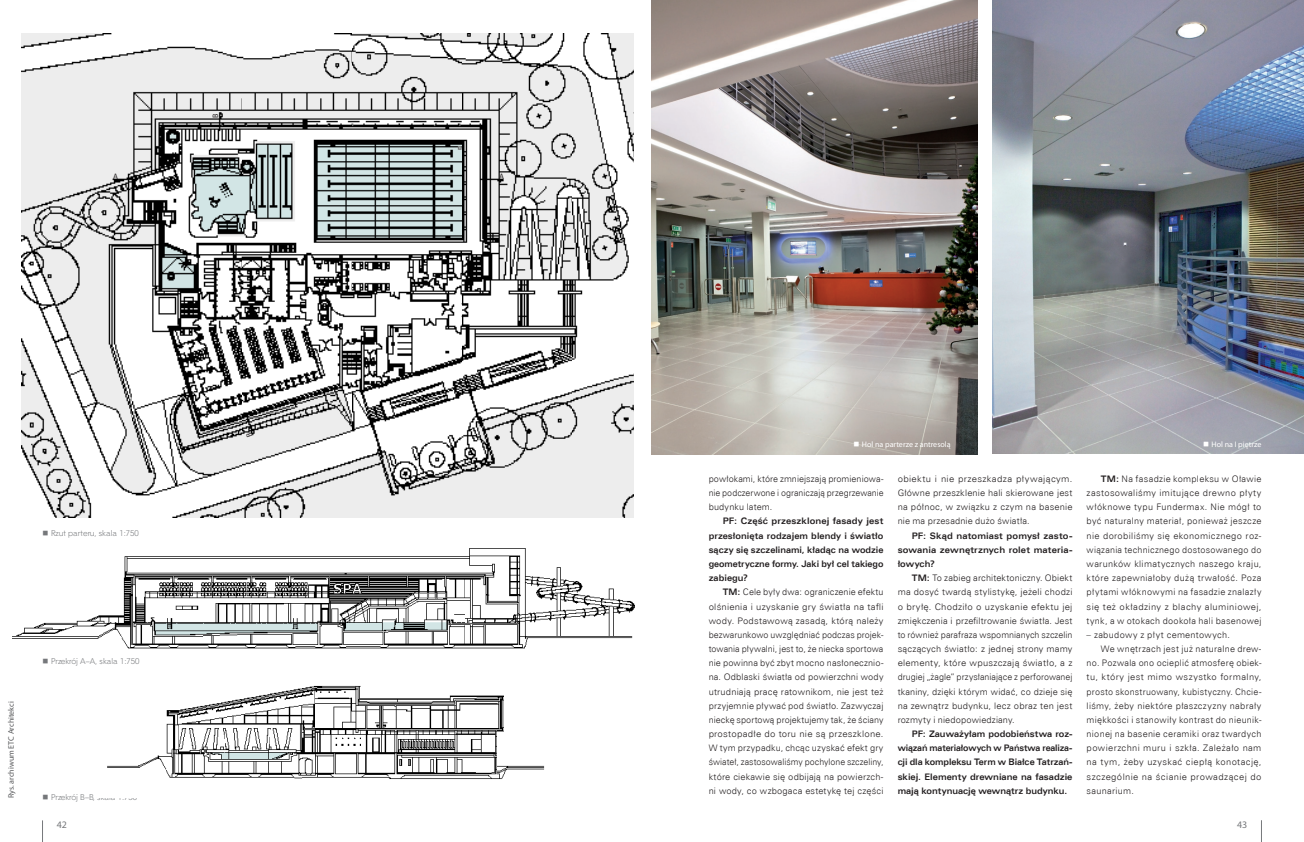
<style>
.page{position:relative;width:1304px;height:842px;background:#fff}
.page>*{position:absolute;margin:0;border:0;box-sizing:border-box;transform-origin:0 0}
.t1{font:10px "Myriad Pro";color:#76787b}
.TEKST_GLOWNY{font:9px/14.2px "Zurich Lt EU";letter-spacing:.025em;color:#231f20;text-align:justify}
.TEKST_GLOWNY-2{font:700 9px/14.2px "Zurich Ex EU";letter-spacing:.005em;color:#231f20;text-align:justify;scale:.87 1}
.TEKST_GLOWNY-3{font:700 9px/14.2px "Zurich Ex EU";letter-spacing:.005em;color:#231f20;text-align:justify;scale:.85 1}
.TEKST_GLOWNY-4{font:9px/14.2px "Zurich Lt EU";letter-spacing:.025em;color:#231f20;text-align:justify;scale:1.04 1}
.FOTO_opis_na_foto{font:8px "Straight TTEFN";color:#76787b}
.FOTO_opis_na_foto-2{font:8px "Myriad Pro";color:#fff}
.FOTOGRAFIE_autor{font:8px "Myriad Pro";color:#57585a}
.t2{font:8px "Myriad Pro";color:#231f20}
.s1{font-family:"Zurich Ex EU";font-weight:700}
</style>
<div class="page">
<svg style="left:42px;top:820px;width:1px;height:22px"></svg>
<svg style="left:1261px;top:820px;width:1px;height:22px"></svg>
<img style="left:13px;top:548px;width:622px;height:101px">
<img style="left:22px;top:34px;width:612px;height:483px">
<img style="left:652px;top:0;width:326px;height:455px">
<img style="left:993px;top:0;width:311px;height:453px">
<img style="left:107px;top:685px;width:438px;height:94px">
<svg style="left:854px;top:441px;width:5px;height:5px"></svg>
<svg style="left:1204px;top:441px;width:4px;height:5px"></svg>
<svg style="left:246px;top:432px;width:6px;height:5px"></svg>
<p class="t2" style="left:113px;top:171px;width:6px">A</p>
<p class="t2" style="left:211px;top:118px;width:6px;rotate:-90deg">B</p>
<p class="t2" style="left:499px;top:171px;width:6px">A</p>
<p class="FOTOGRAFIE_autor" style="left:6px;top:798px;width:98px;rotate:-90deg">Rys. archiwum ETC Architekci</p>
<p class="FOTO_opis_na_foto" style="left:51px;top:528px;width:89px">Rzut parteru, skala 1:750</p>
<p class="FOTO_opis_na_foto" style="left:51px;top:656px;width:90px">Przekrój A–A, skala 1:750</p>
<p class="FOTO_opis_na_foto" style="left:51px;top:792px;width:88px">Przekrój B–B, skala 1:750</p>
<p class="FOTO_opis_na_foto-2" style="left:862px;top:439px;width:90px">Hol na parterze z antresolą</p>
<p class="FOTO_opis_na_foto-2" style="left:1211px;top:439px;width:51px">Hol na I piętrze</p>
<p class="TEKST_GLOWNY" style="left:709px;top:472px;width:176px">powłokami, które zmniejszają promieniowa&shy;nie podczerwone i ograniczają przegrzewanie budynku latem.</p>
<p class="TEKST_GLOWNY-2" style="left:709px;top:514px;width:202px;text-indent:14px">PF: Część przeszklonej fasady jest przesłonięta rodzajem blendy i światło sączy się szczelinami, kładąc na wodzie geometryczne formy. Jaki był cel takiego zabiegu?</p>
<p class="TEKST_GLOWNY" style="left:709px;top:585px;width:176px;text-indent:14px"><span class="s1">TM:</span> Cele były dwa: ograniczenie efektu olśnienia i uzyskanie gry światła na tafli wody. Podstawową zasadą, którą należy bezwarunkowo uwzględniać podczas projek&shy;towania pływalni, jest to, że niecka sportowa nie powinna być zbyt mocno nasłonecznio&shy;na. Odblaski światła od powierzchni wody utrudniają pracę ratownikom, nie jest też przyjemnie pływać pod światło. Zazwyczaj nieckę sportową projektujemy tak, że ściany prostopadłe do toru nie są przeszklone.<br>W tym przypadku, chcąc uzyskać efekt gry świateł, zastosowaliśmy pochylone szczeliny, które ciekawie się odbijają na powierzch&shy;ni wody, co wzbogaca estetykę tej części</p>
<p class="TEKST_GLOWNY-4" style="left:898px;top:472px;width:170px">obiektu i nie przeszkadza pływającym.<br>Główne przeszklenie hali skierowane jest na północ, w związku z czym na basenie nie ma przesadnie dużo światła.</p>
<p class="TEKST_GLOWNY-2" style="left:898px;top:528px;width:202px;text-indent:14px">PF: Skąd natomiast pomysł zasto&shy;sowania zewnętrznych rolet materia&shy;łowych?</p>
<p class="TEKST_GLOWNY" style="left:898px;top:571px;width:176px;text-indent:14px"><span class="s1">TM:</span> To zabieg architektoniczny. Obiekt ma dosyć twardą stylistykę, jeżeli chodzi o bryłę. Chodziło o uzyskanie efektu jej zmiękczenia i przefiltrowanie światła. Jest to również parafraza wspomnianych szczelin sączących światło: z jednej strony mamy elementy, które wpuszczają światło, a z drugiej „żagle” przysłaniające z perforowanej tkaniny, dzięki którym widać, co dzieje się na zewnątrz budynku, lecz obraz ten jest rozmyty i niedopowiedziany.</p>
<p class="TEKST_GLOWNY-3" style="left:898px;top:727px;width:207px;text-indent:14px">PF: Zauważyłam podobieństwa roz&shy;wiązań materiałowych w Państwa realiza&shy;cji dla kompleksu Term w Białce Tatrzań&shy;skiej. Elementy drewniane na fasadzie mają kontynuację wewnątrz budynku.</p>
<p class="TEKST_GLOWNY" style="left:1087px;top:472px;width:176px;text-indent:14px"><span class="s1">TM:</span> Na fasadzie kompleksu w Oławie zastosowaliśmy imitujące drewno płyty włóknowe typu Fundermax. Nie mógł to być naturalny materiał, ponieważ jeszcze nie dorobiliśmy się ekonomicznego roz&shy;wiązania technicznego dostosowanego do warunków klimatycznych naszego kraju, które zapewniałoby dużą trwałość. Poza płytami włóknowymi na fasadzie znalazły się też okładziny z blachy aluminiowej, tynk, a w otokach dookoła hali basenowej</p>
<p class="TEKST_GLOWNY" style="left:1087px;top:627px;width:145px">– zabudowy z płyt cementowych.</p>
<p class="TEKST_GLOWNY" style="left:1087px;top:642px;width:176px;text-indent:14px">We wnętrzach jest już naturalne drew&shy;no. Pozwala ono ocieplić atmosferę obiek&shy;tu, który jest mimo wszystko formalny, prosto skonstruowany, kubistyczny. Chcie&shy;liśmy, żeby niektóre płaszczyzny nabrały miękkości i stanowiły kontrast do nieunik&shy;nionej na basenie ceramiki oraz twardych powierzchni muru i szkła. Zależało nam na tym, żeby uzyskać ciepłą konotację, szczególnie na ścianie prowadzącej do saunarium.</p>
<p class="t1" style="left:57px;top:818px;width:12px">42</p>
<p class="t1" style="left:1237px;top:818px;width:12px">43</p>
</div>
